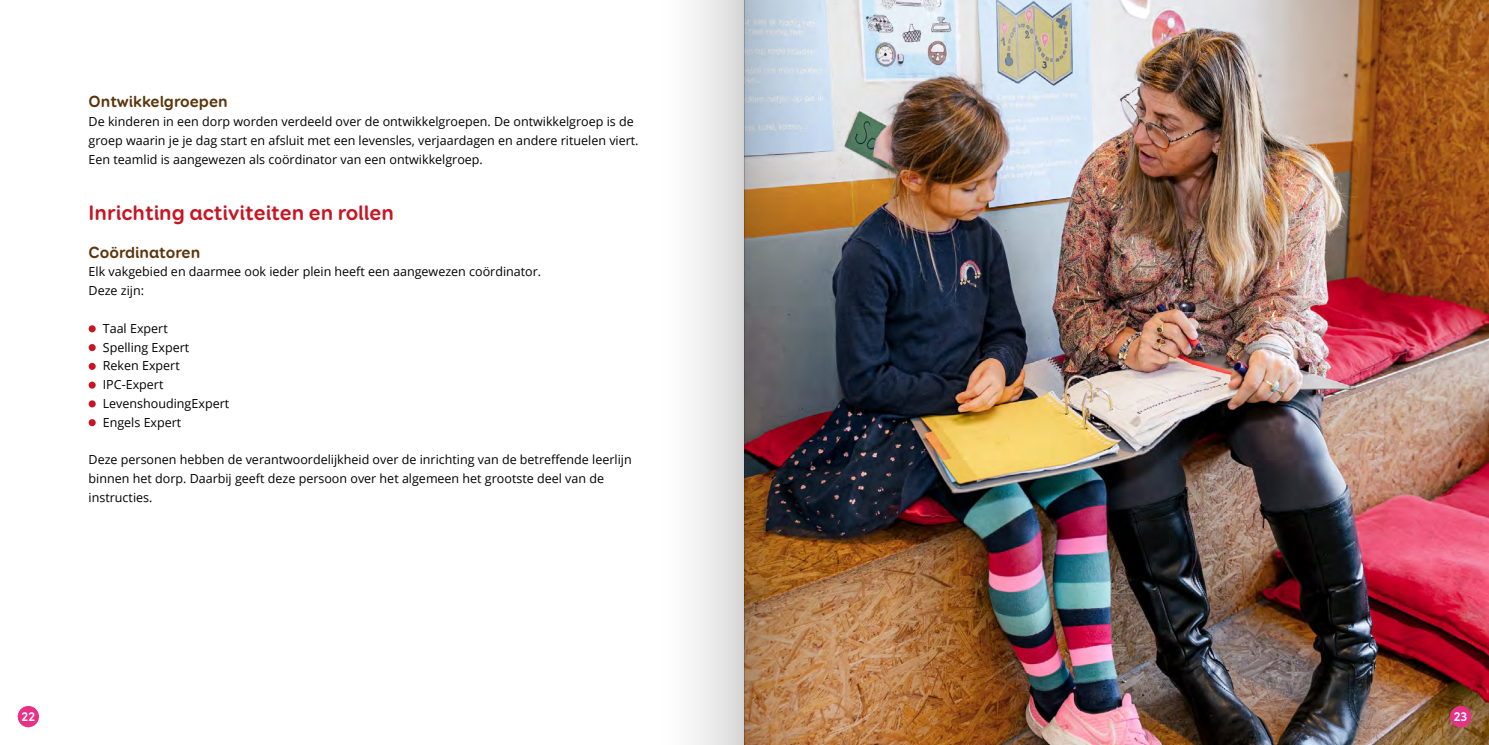
<style>
.page{position:relative;width:1489px;height:745px;background:#fff}
.page>*{position:absolute;margin:0;border:0;box-sizing:border-box;transform-origin:0 0}
.t1{font:700 21.25px "Booster Next FY";color:#c61624}
.t2{font:700 16.25px "Booster Next FY";color:#5b340b}
.t3{font:12.5px/18.8px "Open Sans";color:#000}
.t4{font:700 12.5px "Booster Next FY";color:#fff}
</style>
<div class="page">
<img style="left:833px;top:0;width:655px;height:744px">
<div style="left:89px;top:325px;width:7px;height:7px;background:#c61624;border-radius:50%"></div>
<div style="left:89px;top:344px;width:7px;height:7px;background:#c61624;border-radius:50%"></div>
<div style="left:89px;top:362px;width:7px;height:7px;background:#c61624;border-radius:50%"></div>
<div style="left:89px;top:381px;width:7px;height:7px;background:#c61624;border-radius:50%"></div>
<div style="left:89px;top:400px;width:7px;height:7px;background:#c61624;border-radius:50%"></div>
<div style="left:89px;top:419px;width:7px;height:7px;background:#c61624;border-radius:50%"></div>
<div style="left:18px;top:705px;width:21px;height:21px;background:#e83186;border-radius:50%"></div>
<div style="left:1449px;top:705px;width:21px;height:21px;background:#e83186;border-radius:50%"></div>
<div style="left:656px;top:0;width:88px;height:744px;background:linear-gradient(to right,#fff,#dbdbda)"></div>
<img style="left:744px;top:0;width:89px;height:744px">
<h2 class="t2" style="left:89px;top:91px;width:141px">Ontwikkelgroepen</h2>
<p class="t3" style="left:89px;top:112px;width:551px">De kinderen in een dorp worden verdeeld over de ontwikkelgroepen. De ontwikkelgroep is de groep waarin je je dag start en afsluit met een levensles, verjaardagen en andere rituelen viert.<br>Een teamlid is aangewezen als coördinator van een ontwikkelgroep.</p>
<h1 class="t1" style="left:89px;top:199px;width:307px">Inrichting activiteiten en rollen</h1>
<h2 class="t2" style="left:89px;top:241px;width:113px">Coördinatoren</h2>
<p class="t3" style="left:89px;top:262px;width:454px">Elk vakgebied en daarmee ook ieder plein heeft een aangewezen coördinator.<br>Deze zijn:</p>
<p class="t3" style="left:103px;top:318px;width:128px">Taal Expert<br>Spelling Expert<br>Reken Expert<br>IPC-Expert<br>LevenshoudingExpert<br>Engels Expert</p>
<p class="t3" style="left:89px;top:449px;width:544px">Deze personen hebben de verantwoordelijkheid over de inrichting van de betreffende leerlijn binnen het dorp. Daarbij geeft deze persoon over het algemeen het grootste deel van de instructies.</p>
<p class="t4" style="left:22px;top:708px;width:15px">22</p>
<p class="t4" style="left:1453px;top:708px;width:15px">23</p>
</div>
